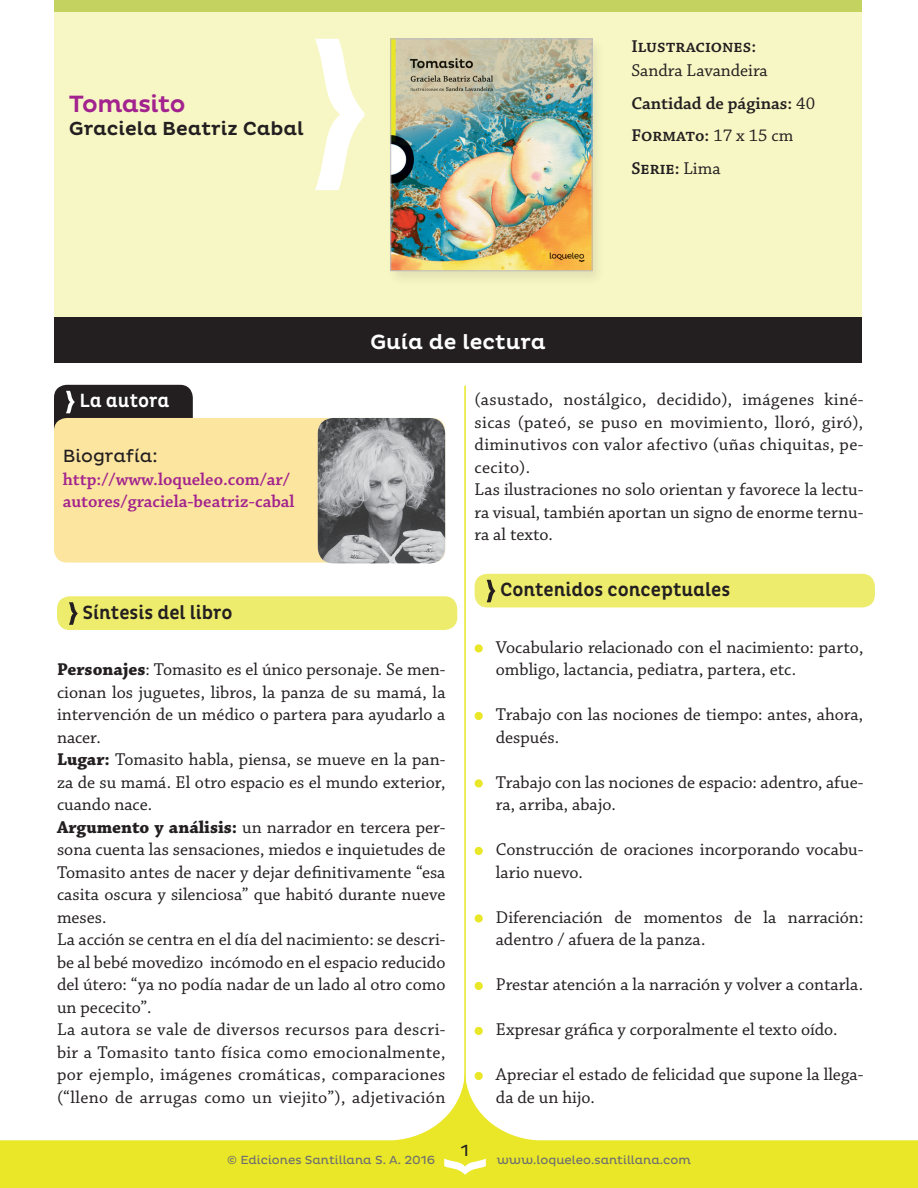
<style>
.page{position:relative;width:918px;height:1188px;background:#fff}
.page>*{position:absolute;margin:0;border:0;box-sizing:border-box;transform-origin:0 0}
.t1{font:500 24px "Pluto";letter-spacing:-.02em;color:#a2238e}
.t2{font:500 21px "Pluto";color:#fff}
.t3{font:500 19.5px "Pluto Cond";color:#231f20}
.t4{font:500 19.5px "Pluto Cond";color:#fff}
.t5{font:500 19.35px "Pluto";color:#231f20}
.t6{font:18px/22.5px "Chaparral Pro";color:#231f20}
.t7{font:18px/22.5px "Chaparral Pro";letter-spacing:.02em;color:#231f20}
.t8{font:600 18px/32.5px "Chaparral Pro";color:#231f20}
.t9{font:600 18px/22.5px "Chaparral Pro";color:#a2238e}
.t10{font:18px "Pluto";color:#231f20}
.t11{font:16.5px "Pluto";color:#231f20}
.t12{font:12px "Pluto";color:#6c6d70}
.s1{font-weight:400}
.s2{font-weight:700}
</style>
<div class="page">
<div style="left:54px;top:0;width:808px;height:325px;background:#f7f7c5"></div>
<div style="left:57px;top:596px;width:400px;height:34px;background:#eeec6d;border-radius:13px"></div>
<svg style="left:69px;top:602px;width:9px;height:23px"></svg>
<div style="left:475px;top:574px;width:400px;height:33px;background:#eeec6d;border-radius:13px"></div>
<svg style="left:487px;top:580px;width:8px;height:22px"></svg>
<svg style="left:475px;top:644px;width:8px;height:8px"></svg>
<svg style="left:475px;top:712px;width:8px;height:8px"></svg>
<svg style="left:475px;top:779px;width:8px;height:8px"></svg>
<svg style="left:475px;top:847px;width:8px;height:8px"></svg>
<svg style="left:475px;top:914px;width:8px;height:8px"></svg>
<svg style="left:475px;top:982px;width:8px;height:8px"></svg>
<svg style="left:475px;top:1027px;width:8px;height:8px"></svg>
<div style="left:386px;top:37px;width:220px;height:250px;background:#231f20;opacity:.1"></div>
<img style="left:393px;top:41px;width:197px;height:228px">
<div style="left:391px;top:39px;width:201px;height:232px;border:1px solid #bcbdc0"></div>
<svg style="left:315px;top:39px;width:50px;height:151px"></svg>
<div style="left:54px;top:317px;width:808px;height:45px;background:#231f20"></div>
<div style="left:54px;top:0;width:808px;height:11px;background:#c4d360"></div>
<svg style="left:0;top:1071px;width:918px;height:117px"></svg>
<hr style="left:464px;top:386px;width:2px;height:717px;background:#e9e727">
<svg style="left:444px;top:1159px;width:42px;height:16px"></svg>
<div style="left:54px;top:385px;width:139px;height:104px;background:#231f20;border-radius:13px"></div>
<svg style="left:66px;top:391px;width:9px;height:22px"></svg>
<div style="left:54px;top:418px;width:391px;height:145px;background:#fce59f;border-radius:13px"></div>
<img style="left:318px;top:418px;width:127px;height:145px">
<h1 class="t1" style="left:69px;top:90px;width:118px">Tomasito</h1>
<p class="t5" style="left:69px;top:118px;width:237px">Graciela Beatriz Cabal</p>
<p class="t4" style="left:80px;top:390px;width:91px">La autora</p>
<p class="t10" style="left:63px;top:446px;width:97px">Biografía:</p>
<p class="t9" style="left:63px;top:468px;width:233px">http://www.loqueleo.com/ar/ autores/graciela-beatriz-cabal</p>
<p class="t2" style="left:370px;top:330px;width:177px">Guía de lectura</p>
<p class="t8" style="left:631px;top:31px;width:126px">Ilustraciones:</p>
<p class="t8" style="left:631px;top:55px;width:185px"><span class="s1">Sandra Lavandeira<br></span>Cantidad de páginas: <span class="s1">40<br></span>Formato: <span class="s1">17 x 15 cm<br></span>Serie: <span class="s1">Lima</span></p>
<p class="t7" style="left:475px;top:389px;width:390px">(asustado, nostálgico, decidido), imágenes kiné&shy;sicas (pateó, se puso en movimiento, lloró, giró), diminutivos con valor afectivo (uñas chiquitas, pe&shy;cecito).<br>Las ilustraciones no solo orientan y favorece la lectu&shy;ra visual, también aportan un signo de enorme ternu&shy;ra al texto.</p>
<p class="t3" style="left:83px;top:601px;width:152px">Síntesis del libro</p>
<p class="t6" style="left:57px;top:659px;width:390px"><span class="s2">Personajes</span>: Tomasito es el único personaje. Se men&shy;cionan los juguetes, libros, la panza de su mamá, la intervención de un médico o partera para ayudarlo a nacer.<br><span class="s2">Lugar:</span> Tomasito habla, piensa, se mueve en la pan&shy;za de su mamá. El otro espacio es el mundo exterior, cuando nace.<br><span class="s2">Argumento y análisis:</span> un narrador en tercera per&shy;sona cuenta las sensaciones, miedos e inquietudes de Tomasito antes de nacer y dejar definitivamente “esa casita oscura y silenciosa” que habitó durante nueve meses.<br>La acción se centra en el día del nacimiento: se descri&shy;be al bebé movedizo incómodo en el espacio reducido del útero: “ya no podía nadar de un lado al otro como un pececito”.<br>La autora se vale de diversos recursos para descri&shy;bir a Tomasito tanto física como emocionalmente, por ejemplo, imágenes cromáticas, comparaciones (“lleno de arrugas como un viejito”), adjetivación</p>
<p class="t3" style="left:500px;top:579px;width:232px">Contenidos conceptuales</p>
<p class="t6" style="left:496px;top:636px;width:369px">Vocabulario relacionado con el nacimiento: parto, ombligo, lactancia, pediatra, partera, etc.</p>
<p class="t6" style="left:496px;top:704px;width:369px">Trabajo con las nociones de tiempo: antes, ahora, después.</p>
<p class="t6" style="left:496px;top:771px;width:369px">Trabajo con las nociones de espacio: adentro, afue&shy;ra, arriba, abajo.</p>
<p class="t6" style="left:496px;top:839px;width:369px">Construcción de oraciones incorporando vocabu&shy;lario nuevo.</p>
<p class="t6" style="left:496px;top:906px;width:369px">Diferenciación de momentos de la narración: adentro / afuera de la panza.</p>
<p class="t6" style="left:496px;top:974px;width:369px">Prestar atención a la narración y volver a contarla.</p>
<p class="t6" style="left:496px;top:1019px;width:343px">Expresar gráfica y corporalmente el texto oído.</p>
<p class="t6" style="left:496px;top:1064px;width:369px">Apreciar el estado de felicidad que supone la llega&shy;da de un hijo.</p>
<p class="t11" style="left:461px;top:1141px;width:10px">1</p>
<p class="t12" style="left:227px;top:1153px;width:210px">© Ediciones Santillana S. A. 2016</p>
<p class="t12" style="left:497px;top:1153px;width:196px">www.loqueleo.santillana.com</p>
</div>
